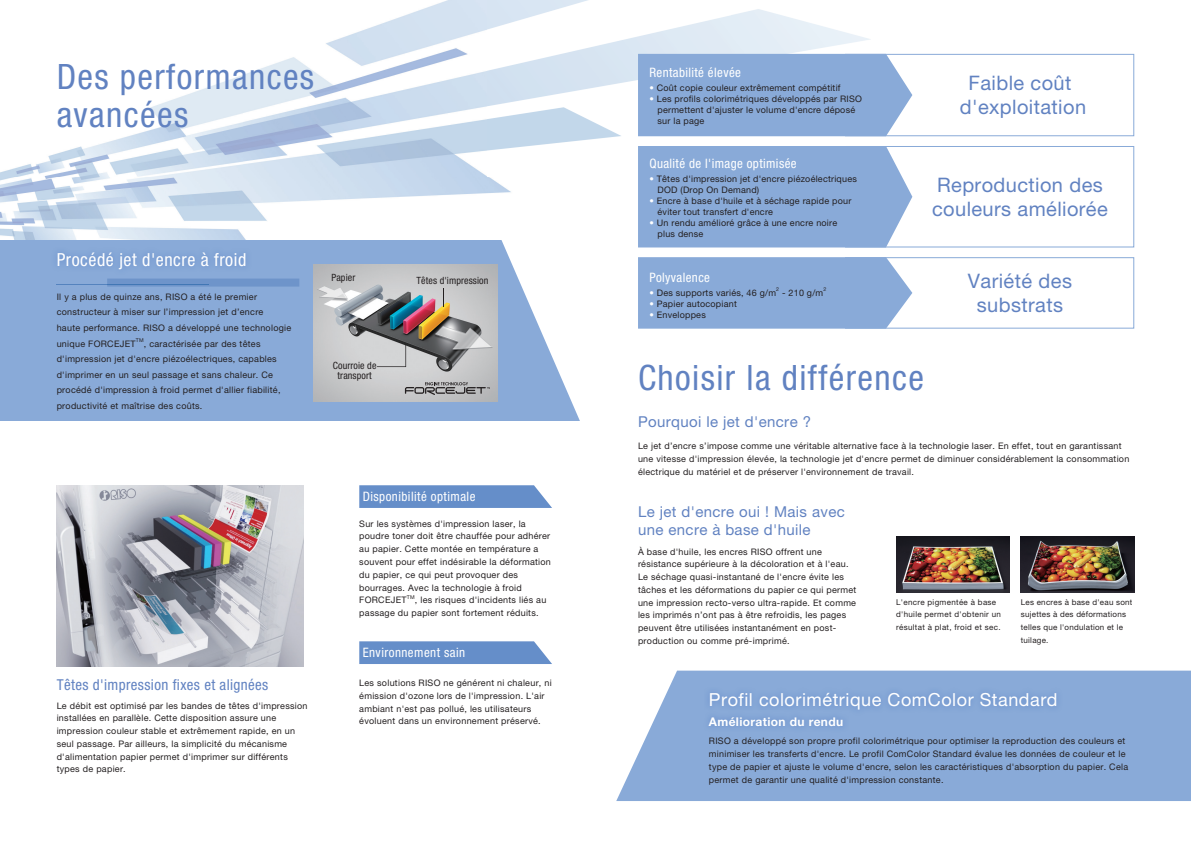
<style>
.page{position:relative;width:1191px;height:842px;background:#fff}
.page>*{position:absolute;margin:0;border:0;box-sizing:border-box;transform-origin:0 0}
.t1{font:condensed 35px/38px "Helvetica Neue LT Std";letter-spacing:.04em;color:#6182c1}
.t2{font:20px/24px "Helvetica Neue LT Std";letter-spacing:.02em;color:#6182c1;text-align:center}
.t3{font:18px "Helvetica Neue LT Std";letter-spacing:.03em;color:#fff}
.t4{font:condensed 18px "Helvetica Neue LT Std";letter-spacing:.03em;color:#fff}
.t5{font:15px/18px "Helvetica Neue LT Std";letter-spacing:.025em;color:#6182c1}
.t6{font:condensed 15px "Helvetica Neue LT Std";letter-spacing:.025em;color:#6182c1}
.t7{font:condensed 13px "Helvetica Neue LT Std";letter-spacing:.03em;color:#fff}
.t8{font:700 12px "Helvetica Neue LT Std";letter-spacing:.03em;color:#fff}
.t9{font:condensed 10px/10px "Helvetica Neue LT Std";letter-spacing:.01em;color:#231f20;text-align:center}
.t10{font:9px/12.8px "Helvetica Neue LT Std";letter-spacing:.03em;color:#231f20}
.t11{font:8px/12.8px "Helvetica Neue LT Std";letter-spacing:.03em;color:#231f20}
.t12{font:5.2px "Helvetica Neue LT Std";color:#231f20}
.s1{color:#fff}
</style>
<div class="page">
<img style="left:0;top:0;width:870px;height:248px">
<svg style="left:0;top:240px;width:580px;height:181px;background:#95b3db"></svg>
<hr style="left:57px;top:284px;width:50px;height:1px;background:#5583be">
<svg style="left:107px;top:279px;width:192px;height:8px"></svg>
<hr style="left:107px;top:284px;width:102px;height:1px;background:#4277b4">
<div style="left:616px;top:671px;width:575px;height:130px;background:#89aad8"></div>
<svg style="left:359px;top:485px;width:193px;height:23px;background:#6e94cc"></svg>
<div style="left:845px;top:54px;width:289px;height:82px;background:#fff;border:1px solid #89aad8"></div>
<div style="left:638px;top:54px;width:274px;height:82px;background:#89aad8"></div>
<div style="left:845px;top:146px;width:289px;height:101px;background:#fff;border:1px solid #89aad8"></div>
<div style="left:638px;top:146px;width:274px;height:101px;background:#89aad8"></div>
<div style="left:845px;top:257px;width:289px;height:72px;background:#fff;border:1px solid #89aad8"></div>
<svg style="left:638px;top:257px;width:274px;height:72px;background:#8eaed9"></svg>
<svg style="left:359px;top:641px;width:193px;height:23px;background:#6e94cc"></svg>
<img style="left:313px;top:265px;width:184px;height:136px">
<svg style="left:377px;top:345px;width:29px;height:22px"></svg>
<svg style="left:443px;top:288px;width:1px;height:19px"></svg>
<svg style="left:405px;top:382px;width:85px;height:13px"></svg>
<img style="left:56px;top:485px;width:247px;height:182px">
<img style="left:896px;top:537px;width:113px;height:55px">
<img style="left:1020px;top:537px;width:114px;height:55px">
<img style="left:51px;top:247px;width:200px;height:29px">
<div style="left:704px;top:687px;width:358px;height:29px;background:#84a5d6"></div>
<div style="left:703px;top:711px;width:146px;height:21px;background:#81a3d4"></div>
<img style="left:704px;top:711px;width:145px;height:5px">
<h1 class="t1" style="left:57px;top:57px;width:259px">Des performances avancées</h1>
<h3 class="t4" style="left:57px;top:249px;width:191px">Procédé jet d'encre à froid</h3>
<p class="t10" style="left:57px;top:289px;width:236px;line-height:15.6px">Il y a plus de quinze ans, RISO a été le premier constructeur à miser sur l’impression jet d’encre<br>haute performance. RISO a développé une technologie unique FORCEJET</p>
<p class="t12" style="left:136px;top:337px;width:9px">TM</p>
<p class="t10" style="left:57px;top:335px;width:225px;line-height:15.6px;text-indent:87px">, caractérisée par des têtes d'impression jet d'encre piézoélectriques, capables d'imprimer en un seul passage et sans chaleur. Ce procédé d'impression à froid permet d'allier fiabilité, productivité et maîtrise des coûts.</p>
<p class="t9" style="left:331px;top:273px;width:25px">Papier</p>
<p class="t9" style="left:333px;top:360px;width:45px">Courroie de transport</p>
<p class="t9" style="left:416px;top:276px;width:73px">Têtes d'impression</p>
<h3 class="t6" style="left:57px;top:676px;width:213px">Têtes d'impression fixes et alignées</h3>
<p class="t10" style="left:57px;top:699px;width:252px">Le débit est optimisé par les bandes de têtes d'impression installées en parallèle. Cette disposition assure une impression couleur stable et extrêmement rapide, en un seul passage. Par ailleurs, la simplicité du mécanisme d'alimentation papier permet d'imprimer sur différents types de papier.</p>
<h3 class="t7" style="left:363px;top:489px;width:114px">Disponibilité optimale</h3>
<p class="t10" style="left:359px;top:517px;width:193px">Sur les systèmes d'impression laser, la poudre toner doit être chauffée pour adhérer au papier. Cette montée en température a souvent pour effet indésirable la déformation du papier, ce qui peut provoquer des bourrages. Avec la technologie à froid FORCEJET</p>
<p class="t12" style="left:407px;top:594px;width:9px">TM</p>
<p class="t10" style="left:359px;top:594px;width:189px;text-indent:56px">, les risques d'incidents liés au passage du papier sont fortement réduits.</p>
<h3 class="t7" style="left:363px;top:645px;width:104px">Environnement sain</h3>
<p class="t10" style="left:359px;top:676px;width:194px">Les solutions RISO ne générent ni chaleur, ni émission d'ozone lors de l'impression. L'air ambiant n'est pas pollué, les utilisateurs évoluent dans un environnement préservé.</p>
<h3 class="t7" style="left:649px;top:65px;width:93px">Rentabilité élevée</h3>
<p class="t10" style="left:649px;top:82px;width:193px"><span class="s1">•</span> Coût copie couleur extrêmement compétitif</p>
<p class="t10" style="left:657px;top:94px;width:206px;line-height:11px;text-indent:-8px"><span class="s1">•</span> Les profils colorimétriques développés par RISO permettent d'ajuster le volume d'encre déposé sur la page</p>
<h3 class="t7" style="left:649px;top:156px;width:149px">Qualité de l'image optimisée</h3>
<p class="t10" style="left:657px;top:173px;width:201px;line-height:11px;text-indent:-8px"><span class="s1">•</span> Têtes d'impression jet d'encre piézoélectriques<br>DOD (Drop On Demand)</p>
<p class="t10" style="left:657px;top:195px;width:195px;line-height:11px;text-indent:-8px"><span class="s1">•</span> Encre à base d'huile et à séchage rapide pour éviter tout transfert d'encre</p>
<p class="t10" style="left:657px;top:217px;width:181px;line-height:11px;text-indent:-8px"><span class="s1">•</span> Un rendu amélioré grâce à une encre noire plus dense</p>
<h3 class="t7" style="left:649px;top:270px;width:62px">Polyvalence</h3>
<p class="t10" style="left:649px;top:286px;width:128px"><span class="s1">•</span> Des supports variés, 46 g/m</p>
<p class="t12" style="left:776px;top:286px;width:4px">2</p>
<p class="t10" style="left:782px;top:286px;width:43px">- 210 g/m</p>
<p class="t12" style="left:823px;top:286px;width:4px">2</p>
<p class="t10" style="left:649px;top:297px;width:89px"><span class="s1">•</span> Papier autocopiant</p>
<p class="t10" style="left:649px;top:308px;width:58px"><span class="s1">•</span> Enveloppes</p>
<h2 class="t2" style="left:959px;top:70px;width:128px">Faible coût d'exploitation</h2>
<h2 class="t2" style="left:932px;top:173px;width:177px;text-align:left">Reproduction des couleurs améliorée</h2>
<h2 class="t2" style="left:968px;top:268px;width:105px">Variété des substrats</h2>
<h1 class="t1" style="left:638px;top:359px;width:287px">Choisir la différence</h1>
<h3 class="t5" style="left:638px;top:413px;width:174px">Pourquoi le jet d'encre ?</h3>
<p class="t10" style="left:638px;top:440px;width:493px">Le jet d’encre s’impose comme une véritable alternative face à la technologie laser. En effet, tout en garantissant une vitesse d'impression élevée, la technologie jet d'encre permet de diminuer considérablement la consommation électrique du matériel et de préserver l'environnement de travail.</p>
<h3 class="t5" style="left:638px;top:502px;width:208px">Le jet d'encre oui ! Mais avec une encre à base d'huile</h3>
<p class="t10" style="left:638px;top:545px;width:220px">À base d'huile, les encres RISO offrent une résistance supérieure à la décoloration et à l'eau.<br>Le séchage quasi-instantané de l'encre évite les tâches et les déformations du papier ce qui permet une impression recto-verso ultra-rapide. Et comme les imprimés n’ont pas à être refroidis, les pages peuvent être utilisées instantanément en post&shy;production ou comme pré-imprimé.</p>
<p class="t11" style="left:896px;top:595px;width:106px">L'encre pigmentée à base d'huile permet d'obtenir un résultat à plat, froid et sec.</p>
<p class="t11" style="left:1020px;top:595px;width:113px">Les encres à base d'eau sont sujettes à des déformations telles que l'ondulation et le tuilage.</p>
<h3 class="t3" style="left:709px;top:689px;width:350px">Profil colorimétrique ComColor Standard</h3>
<h3 class="t8" style="left:709px;top:714px;width:136px">Amélioration du rendu</h3>
<p class="t10" style="left:709px;top:734px;width:421px">RISO a développé son propre profil colorimétrique pour optimiser la reproduction des couleurs et minimiser les transferts d'encre. Le profil ComColor Standard évalue les données de couleur et le type de papier et ajuste le volume d'encre, selon les caractéristiques d'absorption du papier. Cela permet de garantir une qualité d'impression constante.</p>
</div>
